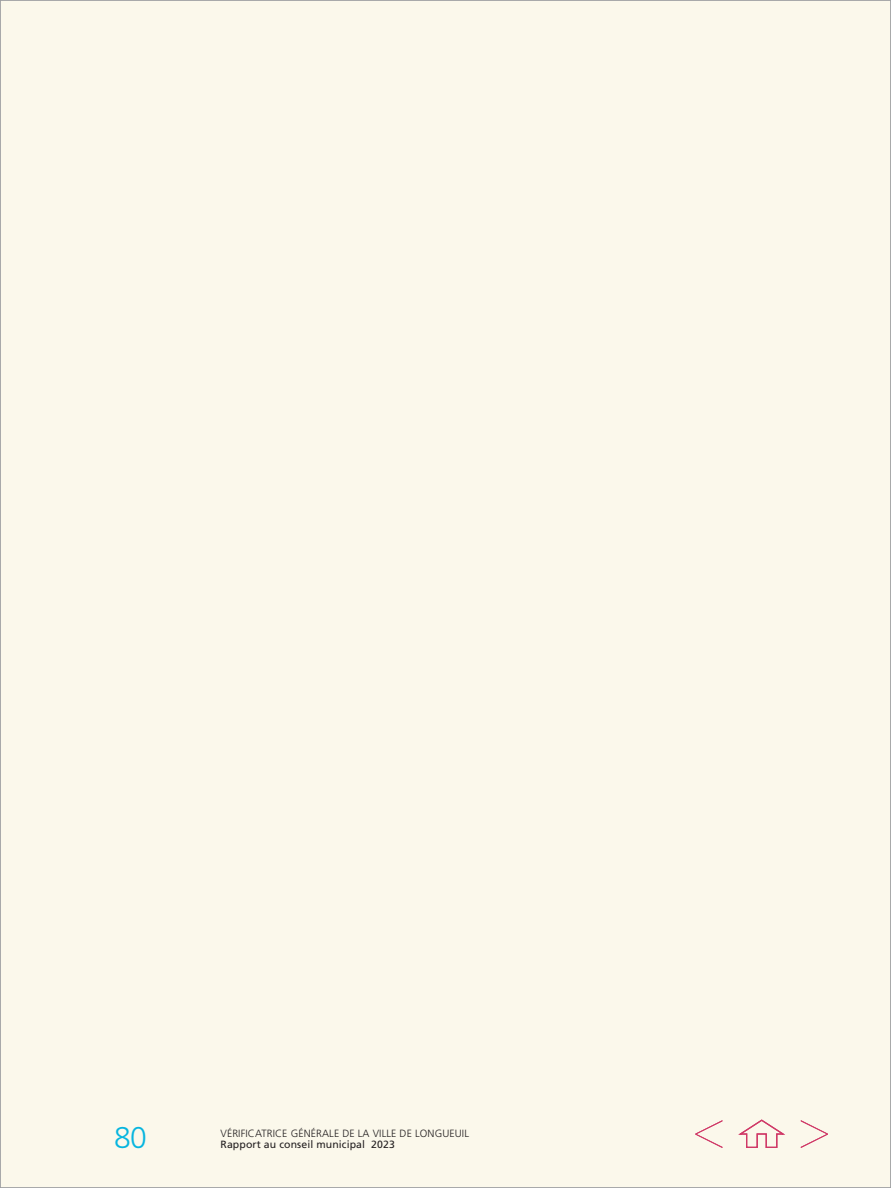
<style>
.page{position:relative;width:891px;height:1188px;background:#fbf8eb}
.page>*{position:absolute;margin:0;border:0;box-sizing:border-box;transform-origin:0 0}
.t1{font:300 30px "Frutiger LT Std";color:#06b5df}
.t2{font:300 10.5px "Frutiger LT Std";letter-spacing:.01em;color:#231f20}
.t3{font:10.5px "Frutiger LT Std";letter-spacing:.01em;color:#231f20}
</style>
<div class="page">
<svg style="left:695px;top:1120px;width:27px;height:28px"></svg>
<svg style="left:801px;top:1120px;width:27px;height:28px"></svg>
<svg style="left:738px;top:1120px;width:47px;height:28px"></svg>
<h1 class="t1" style="left:114px;top:1121px;width:34px">80</h1>
<p class="t2" style="left:220px;top:1127px;width:250px">VÉRIFICATRICE GÉNÉRALE DE LA VILLE DE LONGUEUIL</p>
<p class="t3" style="left:220px;top:1138px;width:176px">Rapport au conseil municipal 2023</p>
</div>
